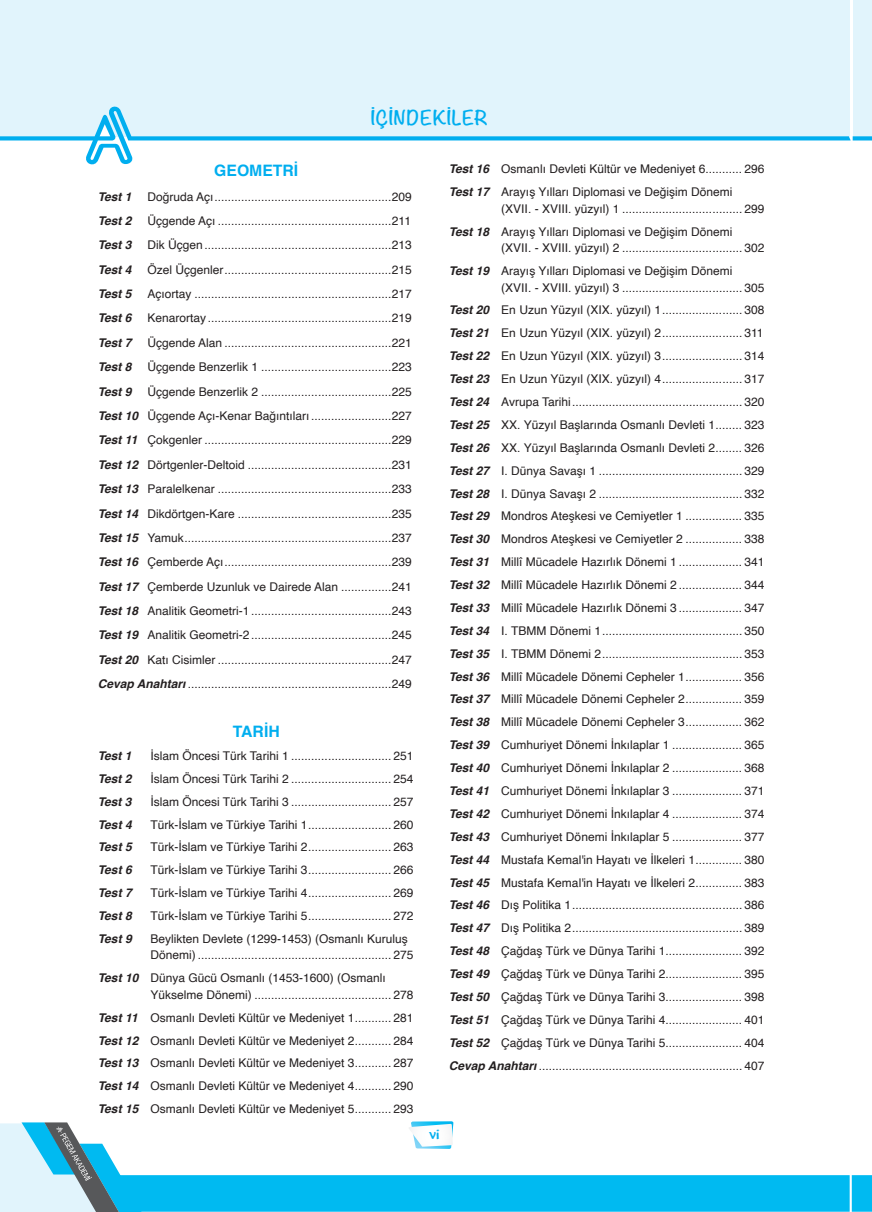
<style>
.page{position:relative;width:872px;height:1212px;background:#fff}
.page>*{position:absolute;margin:0;border:0;box-sizing:border-box;transform-origin:0 0}
.t1{font:700 18px "Noteworthy";letter-spacing:.02em;color:#00aeef}
.t2{font:700 15.75px "Helvetica";color:#00aeef}
.t3{font:12.75px "WHITEWASHER";color:#00aeef}
.t4{font:12px/23px "Helvetica";color:#231f20}
.t5{font:italic 700 12px "Helvetica";color:#231f20}
.s1{font-weight:700;font-style:italic}
</style>
<div class="page">
<div style="left:852px;top:0;width:20px;height:136px;background:#e1f4fc"></div>
<div style="left:0;top:0;width:849px;height:136px;background:#e1f4fc"></div>
<svg style="left:852px;top:104px;width:20px;height:37px"></svg>
<svg style="left:0;top:1121px;width:872px;height:91px"></svg>
<svg style="left:0;top:104px;width:850px;height:61px"></svg>
<h1 class="t1" style="left:371px;top:102px;width:119px">İÇİNDEKİLER</h1>
<h2 class="t2" style="left:214px;top:161px;width:86px">GEOMETRİ</h2>
<p class="t5" style="left:98px;top:189px;width:35px">Test 1</p>
<p class="t4" style="left:147px;top:185px;width:266px">Doğruda Açı.....................................................209</p>
<p class="t5" style="left:98px;top:213px;width:35px">Test 2</p>
<p class="t4" style="left:147px;top:210px;width:265px">Üçgende Açı ....................................................211</p>
<p class="t5" style="left:98px;top:238px;width:35px">Test 3</p>
<p class="t4" style="left:147px;top:234px;width:266px">Dik Üçgen ........................................................213</p>
<p class="t5" style="left:98px;top:262px;width:35px">Test 4</p>
<p class="t4" style="left:147px;top:258px;width:266px">Özel Üçgenler..................................................215</p>
<p class="t5" style="left:98px;top:287px;width:35px">Test 5</p>
<p class="t4" style="left:147px;top:283px;width:266px">Açıortay ...........................................................217</p>
<p class="t5" style="left:98px;top:311px;width:35px">Test 6</p>
<p class="t4" style="left:147px;top:307px;width:266px">Kenarortay .......................................................219</p>
<p class="t5" style="left:98px;top:335px;width:35px">Test 7</p>
<p class="t4" style="left:147px;top:331px;width:266px">Üçgende Alan ..................................................221</p>
<p class="t5" style="left:98px;top:360px;width:35px">Test 8</p>
<p class="t4" style="left:147px;top:356px;width:266px">Üçgende Benzerlik 1 .......................................223</p>
<p class="t5" style="left:98px;top:384px;width:35px">Test 9</p>
<p class="t4" style="left:98px;top:380px;width:316px;line-height:24.5px;text-align:justify;text-indent:50px">Üçgende Benzerlik 2 .......................................225<br><span class="s1">Test 10</span> Üçgende Açı-Kenar Bağıntıları ........................227<br><span class="s1">Test 11</span> Çokgenler ........................................................229<br><span class="s1">Test 12</span> Dörtgenler-Deltoid ...........................................231<br><span class="s1">Test 13</span> Paralelkenar ....................................................233<br><span class="s1">Test 14</span> Dikdörtgen-Kare ..............................................235<br><span class="s1">Test 15</span> Yamuk..............................................................237<br><span class="s1">Test 16</span> Çemberde Açı..................................................239<br><span class="s1">Test 17</span> Çemberde Uzunluk ve Dairede Alan ...............241<br><span class="s1">Test 18</span> Analitik Geometri-1 ..........................................243<br><span class="s1">Test 19</span> Analitik Geometri-2 ..........................................245<br><span class="s1">Test 20</span> Katı Cisimler ....................................................247<br><span class="s1">Cevap Anahtarı</span> .............................................................249</p>
<h2 class="t2" style="left:233px;top:722px;width:48px">TARİH</h2>
<p class="t5" style="left:98px;top:748px;width:35px">Test 1</p>
<p class="t4" style="left:150px;top:744px;width:265px">İslam Öncesi Türk Tarihi 1 .............................. 251</p>
<p class="t5" style="left:98px;top:771px;width:35px">Test 2</p>
<p class="t4" style="left:150px;top:767px;width:265px">İslam Öncesi Türk Tarihi 2 .............................. 254</p>
<p class="t5" style="left:98px;top:794px;width:35px">Test 3</p>
<p class="t4" style="left:150px;top:790px;width:265px">İslam Öncesi Türk Tarihi 3 .............................. 257</p>
<p class="t5" style="left:98px;top:817px;width:35px">Test 4</p>
<p class="t4" style="left:150px;top:813px;width:265px">Türk-İslam ve Türkiye Tarihi 1......................... 260</p>
<p class="t5" style="left:98px;top:840px;width:35px">Test 5</p>
<p class="t4" style="left:150px;top:836px;width:265px">Türk-İslam ve Türkiye Tarihi 2......................... 263</p>
<p class="t5" style="left:98px;top:863px;width:35px">Test 6</p>
<p class="t4" style="left:150px;top:859px;width:265px">Türk-İslam ve Türkiye Tarihi 3......................... 266</p>
<p class="t5" style="left:98px;top:885px;width:35px">Test 7</p>
<p class="t4" style="left:150px;top:882px;width:265px">Türk-İslam ve Türkiye Tarihi 4......................... 269</p>
<p class="t5" style="left:98px;top:908px;width:35px">Test 8</p>
<p class="t4" style="left:150px;top:905px;width:265px">Türk-İslam ve Türkiye Tarihi 5......................... 272</p>
<p class="t5" style="left:98px;top:931px;width:35px">Test 9</p>
<p class="t4" style="left:150px;top:931px;width:265px;line-height:16.5px">Beylikten Devlete (1299-1453) (Osmanlı Kuruluş<br>Dönemi) .......................................................... 275</p>
<p class="t4" style="left:150px;top:970px;width:265px;line-height:16.5px;text-indent:-52px"><span class="s1">Test 10</span> Dünya Gücü Osmanlı (1453-1600) (Osmanlı<br>Yükselme Dönemi) ......................................... 278</p>
<p class="t4" style="left:98px;top:1006px;width:317px;text-align:justify"><span class="s1">Test 11</span> Osmanlı Devleti Kültür ve Medeniyet 1........... 281<br><span class="s1">Test 12</span> Osmanlı Devleti Kültür ve Medeniyet 2........... 284<br><span class="s1">Test 13</span> Osmanlı Devleti Kültür ve Medeniyet 3........... 287<br><span class="s1">Test 14</span> Osmanlı Devleti Kültür ve Medeniyet 4........... 290<br><span class="s1">Test 15</span> Osmanlı Devleti Kültür ve Medeniyet 5........... 293</p>
<p class="t4" style="left:449px;top:158px;width:317px"><span class="s1">Test 16</span> Osmanlı Devleti Kültür ve Medeniyet 6........... 296<br><span class="s1">Test 17</span> Arayış Yılları Diplomasi ve Değişim Dönemi</p>
<p class="t4" style="left:449px;top:197px;width:317px;text-indent:52px">(XVII. - XVIII. yüzyıl) 1 .................................... 299<br><span class="s1">Test 18</span> Arayış Yılları Diplomasi ve Değişim Dönemi</p>
<p class="t4" style="left:449px;top:237px;width:317px;text-indent:52px">(XVII. - XVIII. yüzyıl) 2 .................................... 302<br><span class="s1">Test 19</span> Arayış Yılları Diplomasi ve Değişim Dönemi</p>
<p class="t4" style="left:449px;top:276px;width:317px;text-align:justify;text-indent:53px">(XVII. - XVIII. yüzyıl) 3 .................................... 305<br><span class="s1">Test 20</span> En Uzun Yüzyıl (XIX. yüzyıl) 1........................ 308<br><span class="s1">Test 21</span> En Uzun Yüzyıl (XIX. yüzyıl) 2........................ 311<br><span class="s1">Test 22</span> En Uzun Yüzyıl (XIX. yüzyıl) 3........................ 314<br><span class="s1">Test 23</span> En Uzun Yüzyıl (XIX. yüzyıl) 4........................ 317<br><span class="s1">Test 24</span> Avrupa Tarihi................................................... 320<br><span class="s1">Test 25</span> XX. Yüzyıl Başlarında Osmanlı Devleti 1........ 323<br><span class="s1">Test 26</span> XX. Yüzyıl Başlarında Osmanlı Devleti 2........ 326<br><span class="s1">Test 27</span> I. Dünya Savaşı 1 ........................................... 329<br><span class="s1">Test 28</span> I. Dünya Savaşı 2 ........................................... 332<br><span class="s1">Test 29</span> Mondros Ateşkesi ve Cemiyetler 1 ................. 335<br><span class="s1">Test 30</span> Mondros Ateşkesi ve Cemiyetler 2 ................. 338<br><span class="s1">Test 31</span> Millî Mücadele Hazırlık Dönemi 1 ................... 341<br><span class="s1">Test 32</span> Millî Mücadele Hazırlık Dönemi 2 ................... 344<br><span class="s1">Test 33</span> Millî Mücadele Hazırlık Dönemi 3 ................... 347<br><span class="s1">Test 34</span> I. TBMM Dönemi 1.......................................... 350<br><span class="s1">Test 35</span> I. TBMM Dönemi 2.......................................... 353<br><span class="s1">Test 36</span> Millî Mücadele Dönemi Cepheler 1................. 356<br><span class="s1">Test 37</span> Millî Mücadele Dönemi Cepheler 2................. 359<br><span class="s1">Test 38</span> Millî Mücadele Dönemi Cepheler 3................. 362<br><span class="s1">Test 39</span> Cumhuriyet Dönemi İnkılaplar 1 ..................... 365<br><span class="s1">Test 40</span> Cumhuriyet Dönemi İnkılaplar 2 ..................... 368<br><span class="s1">Test 41</span> Cumhuriyet Dönemi İnkılaplar 3 ..................... 371<br><span class="s1">Test 42</span> Cumhuriyet Dönemi İnkılaplar 4 ..................... 374<br><span class="s1">Test 43</span> Cumhuriyet Dönemi İnkılaplar 5 ..................... 377<br><span class="s1">Test 44</span> Mustafa Kemal'in Hayatı ve İlkeleri 1.............. 380<br><span class="s1">Test 45</span> Mustafa Kemal'in Hayatı ve İlkeleri 2.............. 383<br><span class="s1">Test 46</span> Dış Politika 1................................................... 386<br><span class="s1">Test 47</span> Dış Politika 2................................................... 389<br><span class="s1">Test 48</span> Çağdaş Türk ve Dünya Tarihi 1....................... 392<br><span class="s1">Test 49</span> Çağdaş Türk ve Dünya Tarihi 2....................... 395<br><span class="s1">Test 50</span> Çağdaş Türk ve Dünya Tarihi 3....................... 398<br><span class="s1">Test 51</span> Çağdaş Türk ve Dünya Tarihi 4....................... 401<br><span class="s1">Test 52</span> Çağdaş Türk ve Dünya Tarihi 5....................... 404<br><span class="s1">Cevap Anahtarı</span> ............................................................. 407</p>
<p class="t3" style="left:430px;top:1126px;width:12px">vi</p>
</div>
